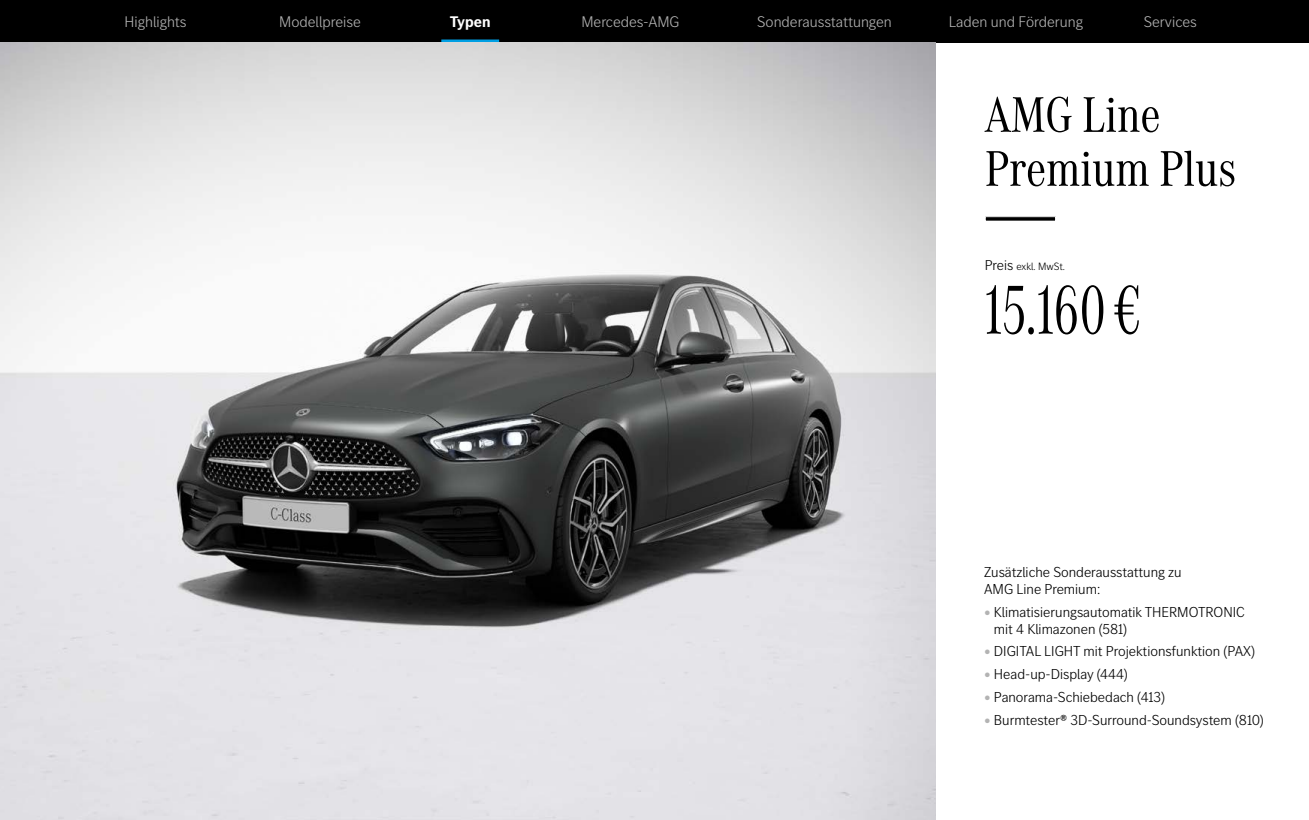
<style>
.page{position:relative;width:1309px;height:820px;background:#fff}
.page>*{position:absolute;margin:0;border:0;box-sizing:border-box;transform-origin:0 0}
.t1{font:71.7px "MB Corpo A Title Cond";color:#000;scale:.8 1}
.t2{font:52px/54px "MB Corpo A Title Cond";color:#000}
.t3{font:300 16px "MB Corpo S Title";color:#b2b2b2}
.t4{font:700 16px "MB Corpo S Title";color:#fff}
.t5{font:300 15px/17px "MB Corpo S Title";color:#000}
.t6{font:300 11px "MB Corpo S Title";color:#000}
.s1{font-size:14.9px}
.s2{color:#b3b3b3}
</style>
<div class="page">
<div style="left:0;top:0;width:1309px;height:43px;background:#000"></div>
<hr style="left:441px;top:40px;width:58px;height:3px;background:#009fe3">
<hr style="left:985px;top:217px;width:71px;height:4px;background:#000">
<div style="left:985px;top:216px;width:71px;height:6px;border:1px solid #fff"></div>
<img style="left:0;top:43px;width:935px;height:777px">
<p class="t3" style="left:125px;top:12px;width:64px">Highlights</p>
<p class="t3" style="left:279px;top:12px;width:83px">Modellpreise</p>
<p class="t4" style="left:450px;top:11px;width:42px">Typen</p>
<p class="t3" style="left:581px;top:12px;width:100px">Mercedes-AMG</p>
<p class="t3" style="left:757px;top:12px;width:136px">Sonderausstattungen</p>
<p class="t3" style="left:949px;top:12px;width:136px">Laden und Förderung</p>
<p class="t3" style="left:1144px;top:12px;width:55px">Services</p>
<h2 class="t2" style="left:985px;top:84px;width:253px">AMG Line<br>Premium Plus</h2>
<p class="t6" style="left:985px;top:260px;width:82px"><span class="s1">Preis</span> exkl. MwSt.</p>
<h1 class="t1" style="left:985px;top:263px;width:195px">15.160 €</h1>
<p class="t5" style="left:984px;top:563px;width:199px">Zusätzliche Sonderausstattung zu<br>AMG Line Premium:</p>
<p class="t5" style="left:994px;top:602px;width:252px;text-indent:-10px"><span class="s2">•</span> Klimatisierungsautomatik THERMOTRONIC mit 4 Klimazonen (581)</p>
<p class="t5" style="left:984px;top:642px;width:272px"><span class="s2">•</span> DIGITAL LIGHT mit Projektionsfunktion (PAX)</p>
<p class="t5" style="left:984px;top:665px;width:145px"><span class="s2">•</span> Head-up-Display (444)</p>
<p class="t5" style="left:984px;top:687px;width:182px"><span class="s2">•</span> Panorama-Schiebedach (413)</p>
<p class="t5" style="left:984px;top:710px;width:281px"><span class="s2">•</span> Burmtester® 3D-Surround-Soundsystem (810)</p>
</div>
